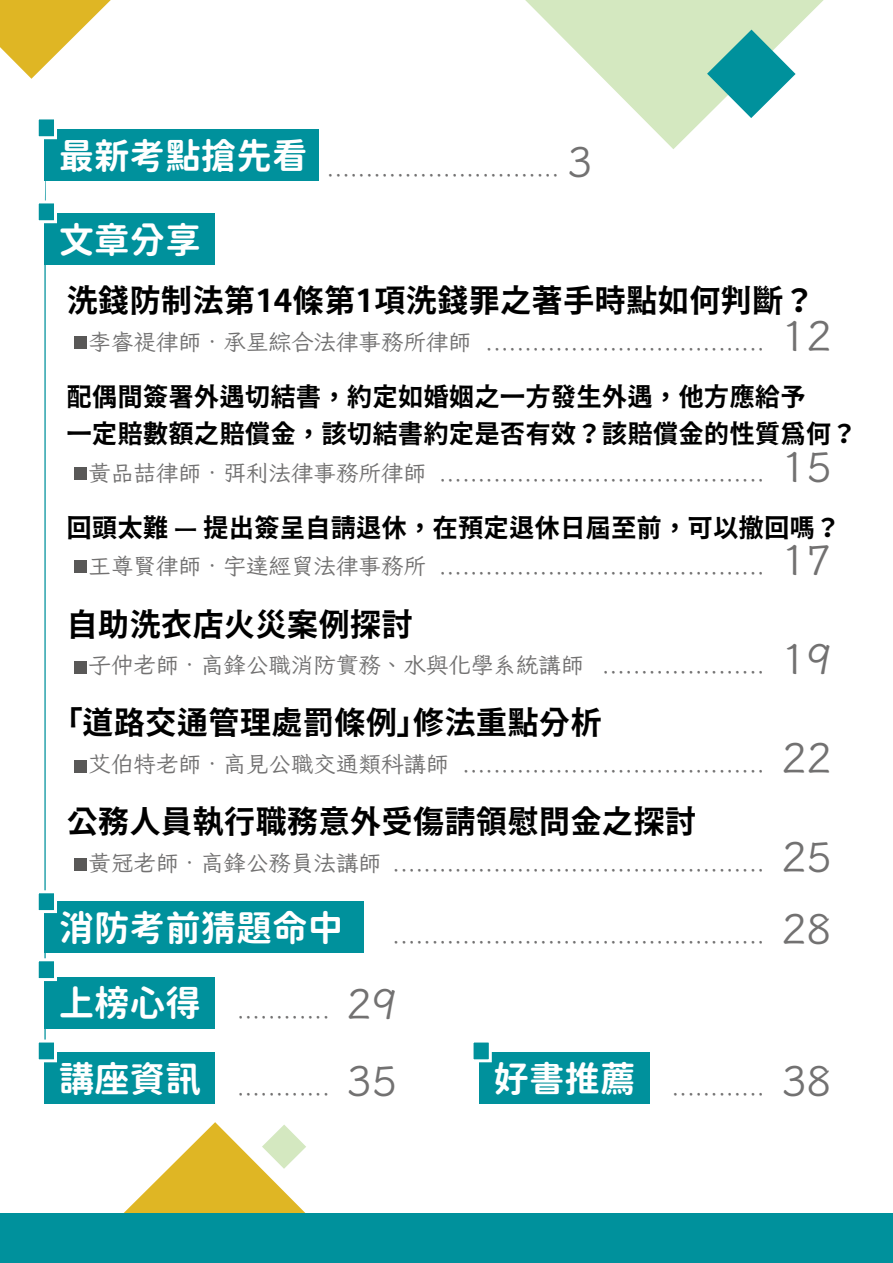
<style>
.page{position:relative;width:893px;height:1263px;background:#fff}
.page>*{position:absolute;margin:0;border:0;box-sizing:border-box;transform-origin:0 0}
.t1{font:35.55px "Gen Sen Rounded TW B";color:#fff}
.t2{font:31.5px "Gen Seki Gothic TW B";color:#000}
.t3{font:25.5px/37.5px "Gen Seki Gothic TW B";color:#000}
.t4{font:22.5px "Iansui";color:#727171}
.t5{font:22.2px "Iansui";color:#727171}
.s1{font-size:42px}
.s2{font-size:22.5px}
.s3{font-size:22.2px}
.s4{font-family:"Gen Sen Rounded TW B";font-size:35.55px;color:#fff}
</style>
<div class="page">
<svg style="left:44px;top:181px;width:2px;height:858px"></svg>
<svg style="left:0;top:0;width:111px;height:79px"></svg>
<svg style="left:525px;top:0;width:299px;height:149px"></svg>
<div style="left:44px;top:214px;width:171px;height:51px;background:#00919c"></div>
<div style="left:37px;top:202px;width:19px;height:20px;background:#00919c"></div>
<div style="left:36px;top:200px;width:21px;height:23px;border:3px solid #fff"></div>
<div style="left:44px;top:130px;width:275px;height:51px;background:#00919c"></div>
<div style="left:37px;top:118px;width:19px;height:20px;background:#00919c"></div>
<div style="left:36px;top:116px;width:21px;height:23px;border:3px solid #fff"></div>
<div style="left:0;top:1213px;width:892px;height:50px;background:#00919c"></div>
<svg style="left:124px;top:1122px;width:182px;height:91px"></svg>
<div style="left:44px;top:977px;width:171px;height:51px;background:#00919c"></div>
<div style="left:44px;top:1053px;width:171px;height:51px;background:#00919c"></div>
<div style="left:74px;top:336px;width:13px;height:13px;background:#595857"></div>
<div style="left:74px;top:467px;width:13px;height:13px;background:#595857"></div>
<div style="left:74px;top:560px;width:13px;height:13px;background:#595857"></div>
<div style="left:74px;top:858px;width:13px;height:13px;background:#595857"></div>
<div style="left:74px;top:759px;width:13px;height:13px;background:#595857"></div>
<div style="left:74px;top:661px;width:13px;height:13px;background:#595857"></div>
<div style="left:37px;top:960px;width:19px;height:19px;background:#00919c"></div>
<div style="left:36px;top:958px;width:21px;height:23px;border:3px solid #fff"></div>
<div style="left:37px;top:1041px;width:19px;height:20px;background:#00919c"></div>
<div style="left:36px;top:1039px;width:21px;height:23px;border:3px solid #fff"></div>
<div style="left:479px;top:1053px;width:171px;height:51px;background:#00919c"></div>
<div style="left:472px;top:1041px;width:18px;height:20px;background:#00919c"></div>
<div style="left:471px;top:1039px;width:21px;height:23px;border:3px solid #fff"></div>
<div style="left:44px;top:902px;width:320px;height:51px;background:#00919c"></div>
<div style="left:37px;top:892px;width:19px;height:19px;background:#00919c"></div>
<div style="left:36px;top:890px;width:21px;height:23px;border:3px solid #fff"></div>
<h1 class="t1" style="left:59px;top:136px;width:250px">最新考點搶先看</h1>
<h1 class="t1" style="left:59px;top:220px;width:144px">文章分享</h1>
<p class="t5" style="left:327px;top:155px;width:267px">.............................. <span class="s1">3</span></p>
<h2 class="t2" style="left:66px;top:283px;width:750px">洗錢防制法第14條第1項洗錢罪之著手時點如何判斷？</h2>
<p class="t5" style="left:89px;top:329px;width:745px"><span class="s2">李睿禔律師．承星綜合法律事務所律師</span> .................................... <span class="s1">12</span></p>
<p class="t3" style="left:66px;top:378px;width:792px">配偶間簽署外遇切結書，約定如婚姻之一方發生外遇，他方應給予<br>一定賠數額之賠償金，該切結書約定是否有效？該賠償金的性質為何？</p>
<p class="t5" style="left:89px;top:460px;width:745px"><span class="s2">黃品喆律師．弭利法律事務所律師</span> .......................................... <span class="s1">15</span></p>
<p class="t3" style="left:66px;top:509px;width:776px">回頭太難 — 提出簽呈自請退休，在預定退休日屆至前，可以撤回嗎？</p>
<p class="t5" style="left:89px;top:553px;width:745px"><span class="s2">王尊賢律師．宇達經貿法律事務所</span> .......................................... <span class="s1">17</span></p>
<h2 class="t2" style="left:66px;top:606px;width:348px">自助洗衣店火災案例探討</h2>
<p class="t4" style="left:89px;top:652px;width:745px">子仲老師．高鋒公職消防實務、水與化學系統講師 <span class="s3">.....................</span> <span class="s1">19</span></p>
<h2 class="t2" style="left:66px;top:705px;width:537px">「道路交通管理處罰條例」修法重點分析</h2>
<p class="t5" style="left:89px;top:751px;width:745px"><span class="s2">艾伯特老師．高見公職交通類科講師</span> ....................................... <span class="s1">22</span></p>
<h2 class="t2" style="left:66px;top:804px;width:631px">公務人員執行職務意外受傷請領慰問金之探討</h2>
<p class="t5" style="left:89px;top:850px;width:745px"><span class="s2">黃冠老師．高鋒公務員法講師</span> ................................................ <span class="s1">25</span></p>
<h1 class="t1" style="left:59px;top:908px;width:286px">消防考前猜題命中</h1>
<p class="t5" style="left:392px;top:922px;width:441px">................................................ <span class="s1">28</span></p>
<p class="t5" style="left:59px;top:997px;width:340px"><span class="s4">上榜心得</span> ............ <span class="s1">29</span></p>
<p class="t5" style="left:59px;top:1074px;width:340px"><span class="s4">講座資訊</span> ............ <span class="s1">35</span></p>
<p class="t5" style="left:493px;top:1074px;width:340px"><span class="s4">好書推薦</span> ............ <span class="s1">38</span></p>
</div>
